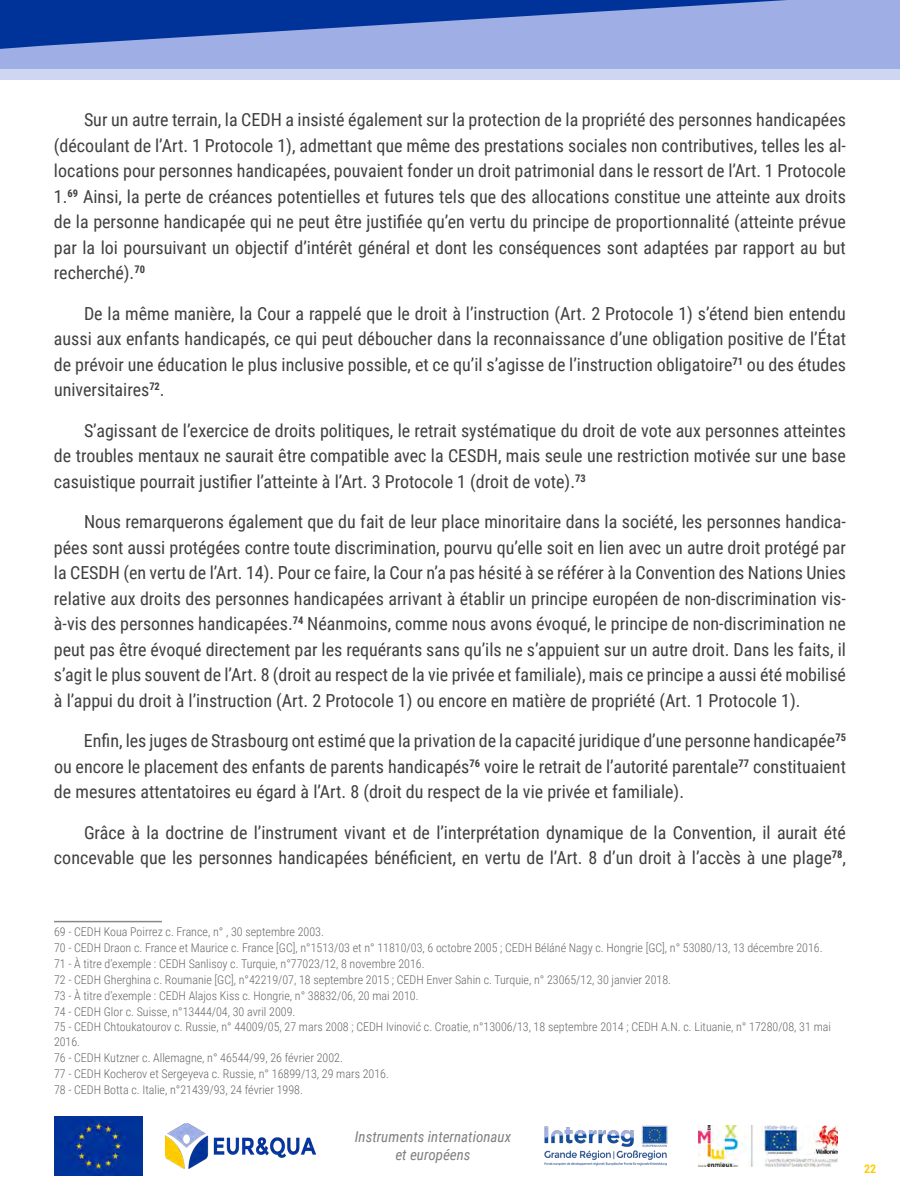
<style>
.page{position:relative;width:900px;height:1200px;background:#fff}
.page>*{position:absolute;margin:0;border:0;box-sizing:border-box;transform-origin:0 0}
.Paragraphe{font:18px/25.5px "Roboto Condensed";color:#404040;text-align:justify}
.t1{font:italic 15px/18px "Roboto Condensed";color:#808080;text-align:center}
.Notes_de_bas_de_page{font:300 12px/14.4px "Roboto Condensed";color:#666}
.t2{font:700 12px "Roboto Condensed";color:#fc0}
</style>
<div class="page">
<div style="left:0;top:0;width:900px;height:69px;background:#9faee5"></div>
<div style="left:0;top:69px;width:900px;height:10px;background:#cfd6f2"></div>
<svg style="left:0;top:0;width:787px;height:49px"></svg>
<img style="left:166px;top:1124px;width:149px;height:44px">
<img style="left:54px;top:1117px;width:88px;height:58px">
<img style="left:544px;top:1125px;width:124px;height:41px">
<img style="left:698px;top:1125px;width:139px;height:42px">
<hr style="left:54px;top:921px;width:108px;height:1px;background:#888">
<p class="Paragraphe" style="left:54px;top:106px;width:794px;text-indent:30px">Sur un autre terrain, la CEDH a insisté également sur la protection de la propriété des personnes handicapées (découlant de l’Art. 1 Protocole 1), admettant que même des prestations sociales non contributives, telles les al&shy;locations pour personnes handicapées, pouvaient fonder un droit patrimonial dans le ressort de l’Art. 1 Protocole 1.<sup>69</sup> Ainsi, la perte de créances potentielles et futures tels que des allocations constitue une atteinte aux droits de la personne handicapée qui ne peut être justifiée qu’en vertu du principe de proportionnalité (atteinte prévue par la loi poursuivant un objectif d’intérêt général et dont les conséquences sont adaptées par rapport au but recherché).<sup>70</sup></p>
<p class="Paragraphe" style="left:54px;top:300px;width:793px;text-indent:30px">De la même manière, la Cour a rappelé que le droit à l’instruction (Art. 2 Protocole 1) s’étend bien entendu aussi aux enfants handicapés, ce qui peut déboucher dans la reconnaissance d’une obligation positive de l’État de prévoir une éducation le plus inclusive possible, et ce qu’il s’agisse de l’instruction obligatoire<sup>71</sup> ou des études universitaires<sup>72</sup>.</p>
<p class="Paragraphe" style="left:54px;top:417px;width:793px;text-indent:30px">S’agissant de l’exercice de droits politiques, le retrait systématique du droit de vote aux personnes atteintes de troubles mentaux ne saurait être compatible avec la CESDH, mais seule une restriction motivée sur une base casuistique pourrait justifier l’atteinte à l’Art. 3 Protocole 1 (droit de vote).<sup>73</sup></p>
<p class="Paragraphe" style="left:54px;top:508px;width:794px;text-indent:30px">Nous remarquerons également que du fait de leur place minoritaire dans la société, les personnes handica&shy;pées sont aussi protégées contre toute discrimination, pourvu qu’elle soit en lien avec un autre droit protégé par la CESDH (en vertu de l’Art. 14). Pour ce faire, la Cour n’a pas hésité à se référer à la Convention des Nations Unies relative aux droits des personnes handicapées arrivant à établir un principe européen de non-discrimination vis&shy;à-vis des personnes handicapées.<sup>74</sup> Néanmoins, comme nous avons évoqué, le principe de non-discrimination ne peut pas être évoqué directement par les requérants sans qu’ils ne s’appuient sur un autre droit. Dans les faits, il s’agit le plus souvent de l’Art. 8 (droit au respect de la vie privée et familiale), mais ce principe a aussi été mobilisé à l’appui du droit à l’instruction (Art. 2 Protocole 1) ou encore en matière de propriété (Art. 1 Protocole 1).</p>
<p class="Paragraphe" style="left:54px;top:727px;width:794px;text-indent:30px">Enfin, les juges de Strasbourg ont estimé que la privation de la capacité juridique d’une personne handicapée<sup>75 </sup>ou encore le placement des enfants de parents handicapés<sup>76</sup> voire le retrait de l’autorité parentale<sup>77</sup> constituaient de mesures attentatoires eu égard à l’Art. 8 (droit du respect de la vie privée et familiale).</p>
<p class="Paragraphe" style="left:54px;top:819px;width:793px;text-align:right">Grâce à la doctrine de l’instrument vivant et de l’interprétation dynamique de la Convention, il aurait été concevable que les personnes handicapées bénéficient, en vertu de l’Art. 8 d’un droit à l’accès à une plage<sup>78</sup>,</p>
<p class="Notes_de_bas_de_page" style="left:54px;top:924px;width:271px">69 - CEDH Koua Poirrez c. France, n° , 30 septembre 2003.</p>
<p class="Notes_de_bas_de_page" style="left:54px;top:940px;width:770px">70 - CEDH Draon c. France et Maurice c. France [GC], n°1513/03 et n° 11810/03, 6 octobre 2005 ; CEDH Béláné Nagy c. Hongrie [GC], n° 53080/13, 13 décembre 2016.</p>
<p class="Notes_de_bas_de_page" style="left:54px;top:956px;width:372px">71 - À titre d’exemple : CEDH Sanlisoy c. Turquie, n°77023/12, 8 novembre 2016.</p>
<p class="Notes_de_bas_de_page" style="left:54px;top:972px;width:619px">72 - CEDH Gherghina c. Roumanie [GC], n°42219/07, 18 septembre 2015 ; CEDH Enver Sahin c. Turquie, n° 23065/12, 30 janvier 2018.</p>
<p class="Notes_de_bas_de_page" style="left:54px;top:988px;width:366px">73 - À titre d’exemple : CEDH Alajos Kiss c. Hongrie, n° 38832/06, 20 mai 2010.</p>
<p class="Notes_de_bas_de_page" style="left:54px;top:1004px;width:243px">74 - CEDH Glor c. Suisse, n°13444/04, 30 avril 2009.</p>
<p class="Notes_de_bas_de_page" style="left:54px;top:1019px;width:778px">75 - CEDH Chtoukatourov c. Russie, n° 44009/05, 27 mars 2008 ; CEDH Ivinović c. Croatie, n°13006/13, 18 septembre 2014 ; CEDH A.N. c. Lituanie, n° 17280/08, 31 mai<br>2016.</p>
<p class="Notes_de_bas_de_page" style="left:54px;top:1050px;width:290px">76 - CEDH Kutzner c. Allemagne, n° 46544/99, 26 février 2002.</p>
<p class="Notes_de_bas_de_page" style="left:54px;top:1066px;width:336px">77 - CEDH Kocherov et Sergeyeva c. Russie, n° 16899/13, 29 mars 2016.</p>
<p class="Notes_de_bas_de_page" style="left:54px;top:1082px;width:250px">78 - CEDH Botta c. Italie, n°21439/93, 24 février 1998.</p>
<p class="t1" style="left:355px;top:1127px;width:158px">Instruments internationaux et européens</p>
<p class="t2" style="left:864px;top:1160px;width:14px">22</p>
</div>
